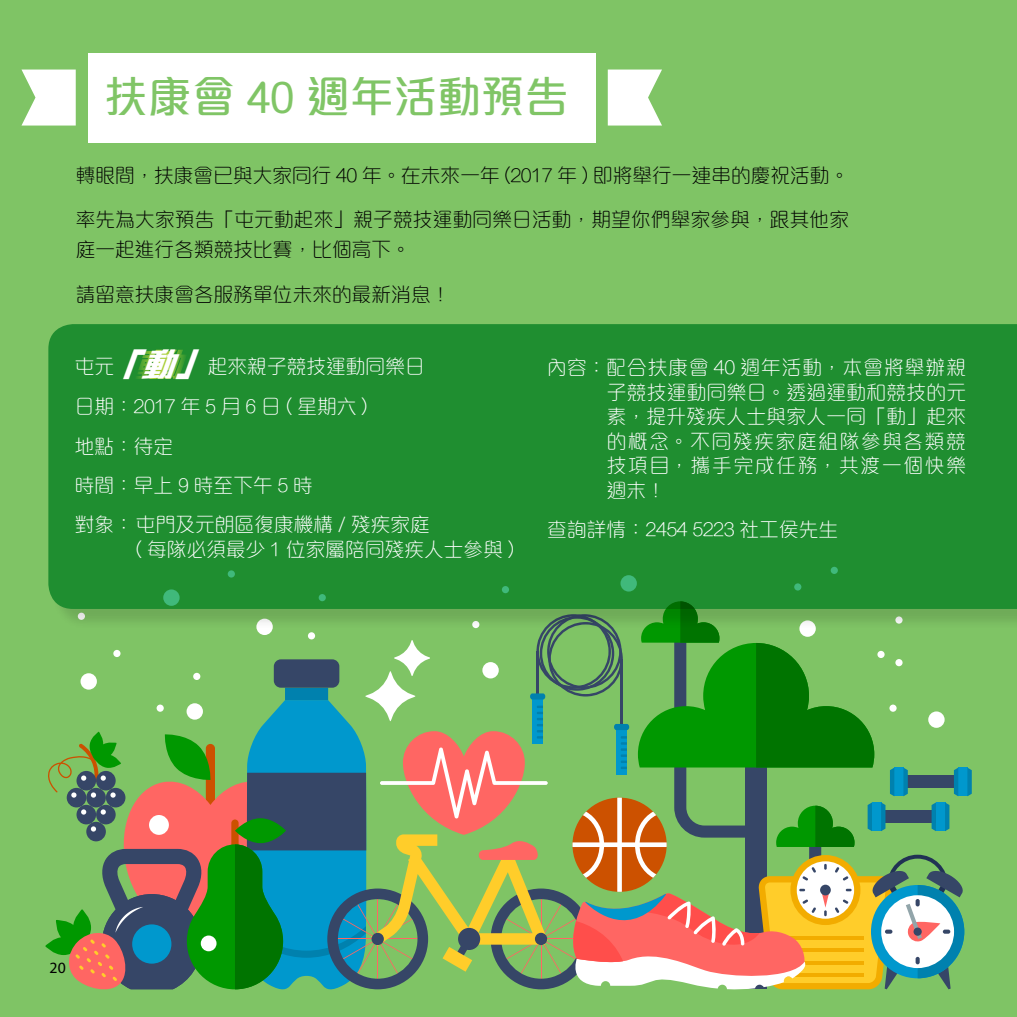
<style>
.page{position:relative;width:1017px;height:1017px;background:#7fc465}
.page>*{position:absolute;margin:0;border:0;box-sizing:border-box;transform-origin:0 0}
.t1{font:500 43.75px "M Elle HK";color:#80c566}
.t2{font:italic 800 33.25px "M Stiff Hei HK";color:#fff}
.t3{font:300 20.12px/24.5px "M Elle HK";letter-spacing:-.02em;color:#fff}
.t4{font:300 20.12px/29.8px "M Elle HK";letter-spacing:-.02em;color:#000}
.t5{font:15.75px "Myriad Pro";color:#000}
</style>
<div class="page">
<svg style="left:21px;top:70px;width:55px;height:56px"></svg>
<svg style="left:608px;top:70px;width:54px;height:56px"></svg>
<div style="left:88px;top:53px;width:507px;height:89px;background:#fff"></div>
<svg style="left:45px;top:601px;width:927px;height:398px;background:#78a463"></svg>
<div style="left:799px;top:620px;width:17px;height:17px;background:#fff;border-radius:50%"></div>
<div style="left:928px;top:711px;width:17px;height:17px;background:#fff;border-radius:50%"></div>
<div style="left:256px;top:619px;width:17px;height:16px;background:#fff;border-radius:50%"></div>
<div style="left:187px;top:703px;width:16px;height:17px;background:#fff;border-radius:50%"></div>
<div style="left:81px;top:673px;width:16px;height:17px;background:#fff;border-radius:50%"></div>
<div style="left:482px;top:662px;width:17px;height:16px;background:#fff;border-radius:50%"></div>
<div style="left:113px;top:650px;width:8px;height:7px;background:#fff;border-radius:50%"></div>
<div style="left:193px;top:673px;width:7px;height:7px;background:#fff;border-radius:50%"></div>
<div style="left:308px;top:632px;width:7px;height:7px;background:#fff;border-radius:50%"></div>
<div style="left:895px;top:659px;width:8px;height:7px;background:#fff;border-radius:50%"></div>
<div style="left:889px;top:705px;width:8px;height:7px;background:#fff;border-radius:50%"></div>
<div style="left:877px;top:651px;width:8px;height:7px;background:#fff;border-radius:50%"></div>
<div style="left:157px;top:705px;width:7px;height:7px;background:#fff;border-radius:50%"></div>
<div style="left:51px;top:327px;width:966px;height:304px;background:#000;opacity:.17"></div>
<div style="left:48px;top:324px;width:969px;height:285px;background:#1f8e30"></div>
<svg style="left:135px;top:350px;width:52px;height:29px;background:#67b033"></svg>
<h1 class="t1" style="left:104px;top:75px;width:466px">扶康會 40 週年活動預告</h1>
<p class="t4" style="left:75px;top:160px;width:776px">轉眼間，扶康會已與大家同行 40 年。在未來一年 (2017 年 ) 即將舉行一連串的慶祝活動。</p>
<p class="t4" style="left:75px;top:205px;width:775px">率先為大家預告「屯元動起來」親子競技運動同樂日活動，期望你們舉家參與，跟其他家庭一起進行各類競技比賽，比個高下。</p>
<p class="t4" style="left:75px;top:279px;width:377px">請留意扶康會各服務單位未來的最新消息！</p>
<h2 class="t2" style="left:107px;top:342px;width:114px">「動」</h2>
<p class="t3" style="left:74px;top:347px;width:357px;line-height:39.6px;text-indent:133px">起來親子競技運動同樂日日期：2017 年 5 月 6 日 ( 星期六 )<br>地點：待定<br>時間：早上 9 時至下午 5 時<br>對象：屯門及元朗區復康機構 / 殘疾家庭</p>
<p class="t3" style="left:136px;top:537px;width:380px">( 每隊必須最少 1 位家屬陪同殘疾人士參與 )</p>
<p class="t3" style="left:74px;top:354px;width:41px">屯元</p>
<p class="t3" style="left:606px;top:355px;width:361px;text-align:justify;text-indent:-60px">內容：配合扶康會 40 週年活動，本會將舉辦親子競技運動同樂日。透過運動和競技的元素，提升殘疾人士與家人一同「動」起來的概念。不同殘疾家庭組隊參與各類競技項目，攜手完成任務，共渡一個快樂週末！</p>
<p class="t3" style="left:547px;top:517px;width:293px">查詢詳情：2454 5223 社工侯先生</p>
<p class="t5" style="left:50px;top:958px;width:18px">20</p>
</div>
